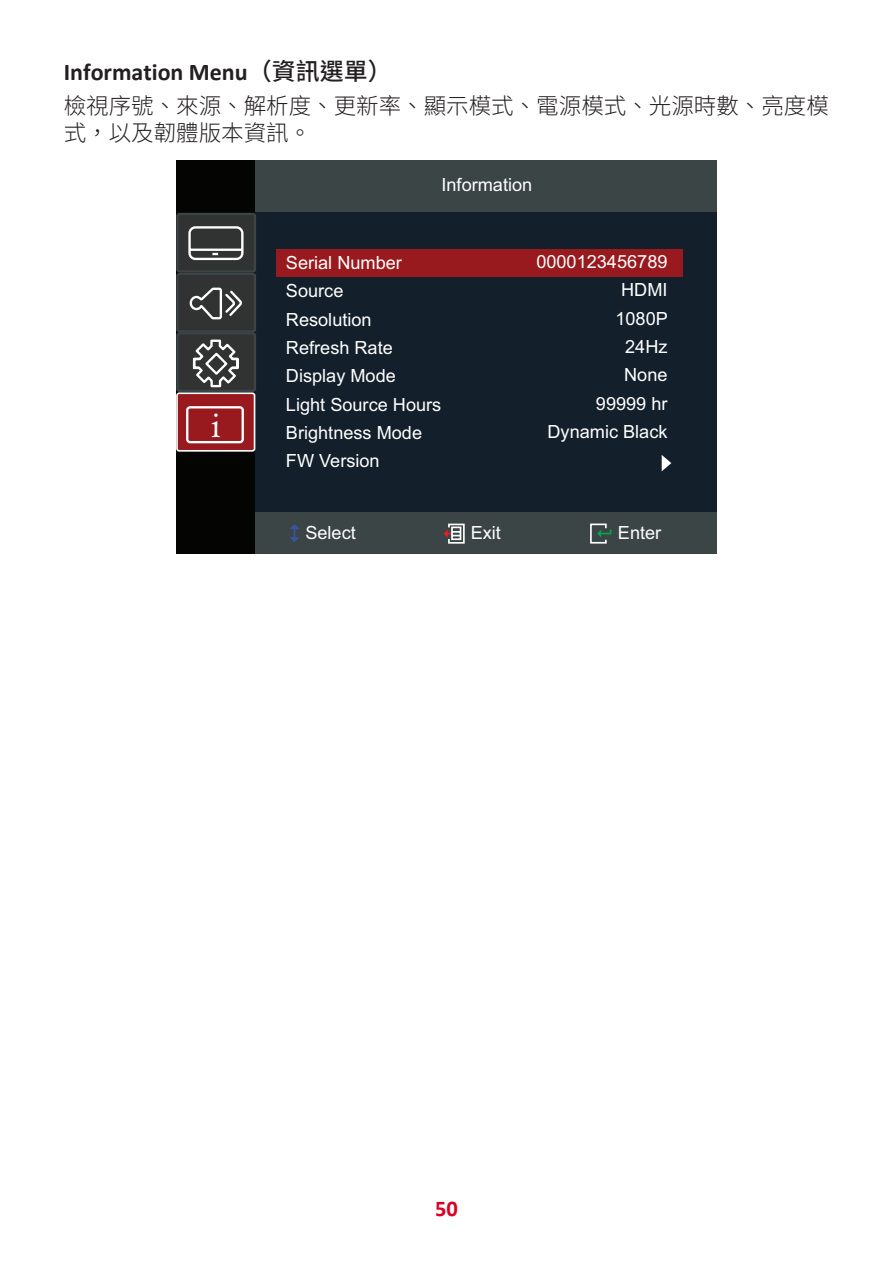
<style>
.page{position:relative;width:893px;height:1263px;background:#fff}
.page>*{position:absolute;margin:0;border:0;box-sizing:border-box;transform-origin:0 0}
.t1{font:33px "Calisto";color:#fff}
.Heading_3{font:700 24px "Calibri";color:#231f20}
.Body{font:300 22.5px/27px "Noto Sans TC";color:#231f20}
.t2{font:700 22.5px "Calibri";color:#db0025}
.t3{font:18.15px/28.3px "Arial";color:#fff}
.s1{font-family:"Noto Sans TC";font-weight:500}
</style>
<div class="page">
<div style="left:176px;top:161px;width:541px;height:393px;background:#040503"></div>
<div style="left:255px;top:161px;width:462px;height:393px;background:#131f2b"></div>
<div style="left:255px;top:161px;width:462px;height:51px;background:#3c4546"></div>
<div style="left:255px;top:513px;width:462px;height:41px;background:#3c4546"></div>
<div style="left:276px;top:249px;width:407px;height:27px;background:#991a1e"></div>
<div style="left:177px;top:393px;width:78px;height:58px;background:#991a1e;border-radius:2px"></div>
<div style="left:176px;top:392px;width:79px;height:60px;border:2px solid #fff;border-radius:2px"></div>
<div style="left:177px;top:333px;width:78px;height:58px;background:#313232;border-radius:2px"></div>
<div style="left:176px;top:332px;width:80px;height:60px;border:2px solid #3c4445;border-radius:2px"></div>
<div style="left:177px;top:274px;width:78px;height:57px;background:#313232;border-radius:2px"></div>
<div style="left:176px;top:273px;width:80px;height:60px;border:2px solid #3c4445;border-radius:2px"></div>
<div style="left:177px;top:214px;width:78px;height:57px;background:#313232;border-radius:2px"></div>
<div style="left:176px;top:213px;width:80px;height:60px;border:2px solid #3c4445;border-radius:2px"></div>
<svg style="left:188px;top:226px;width:56px;height:35px"></svg>
<svg style="left:185px;top:287px;width:60px;height:157px"></svg>
<svg style="left:662px;top:455px;width:9px;height:16px"></svg>
<svg style="left:289px;top:524px;width:10px;height:18px"></svg>
<svg style="left:590px;top:523px;width:22px;height:21px"></svg>
<svg style="left:444px;top:523px;width:21px;height:21px"></svg>
<p class="Heading_3" style="left:64px;top:55px;width:329px">Information Menu<span class="s1">（資訊選單）</span></p>
<p class="Body" style="left:64px;top:93px;width:767px">檢視序號、來源、解析度、更新率、顯示模式、電源模式、光源時數、亮度模式，以及韌體版本資訊。</p>
<p class="t1" style="left:211px;top:406px;width:11px">i</p>
<p class="t3" style="left:441px;top:170px;width:92px">Information</p>
<p class="t3" style="left:286px;top:248px;width:157px">Serial Number<br>Source<br>Resolution<br>Refresh Rate<br>Display Mode<br>Light Source Hours<br>Brightness Mode<br>FW Version</p>
<p class="t3" style="left:536px;top:247px;width:133px;text-align:right">0000123456789<br>HDMI<br>1080P<br>24Hz<br>None<br>99999 hr<br>Dynamic Black</p>
<p class="t3" style="left:305px;top:518px;width:52px">Select</p>
<p class="t3" style="left:471px;top:518px;width:32px">Exit</p>
<p class="t3" style="left:618px;top:518px;width:45px">Enter</p>
<p class="t2" style="left:435px;top:1193px;width:24px">50</p>
</div>
